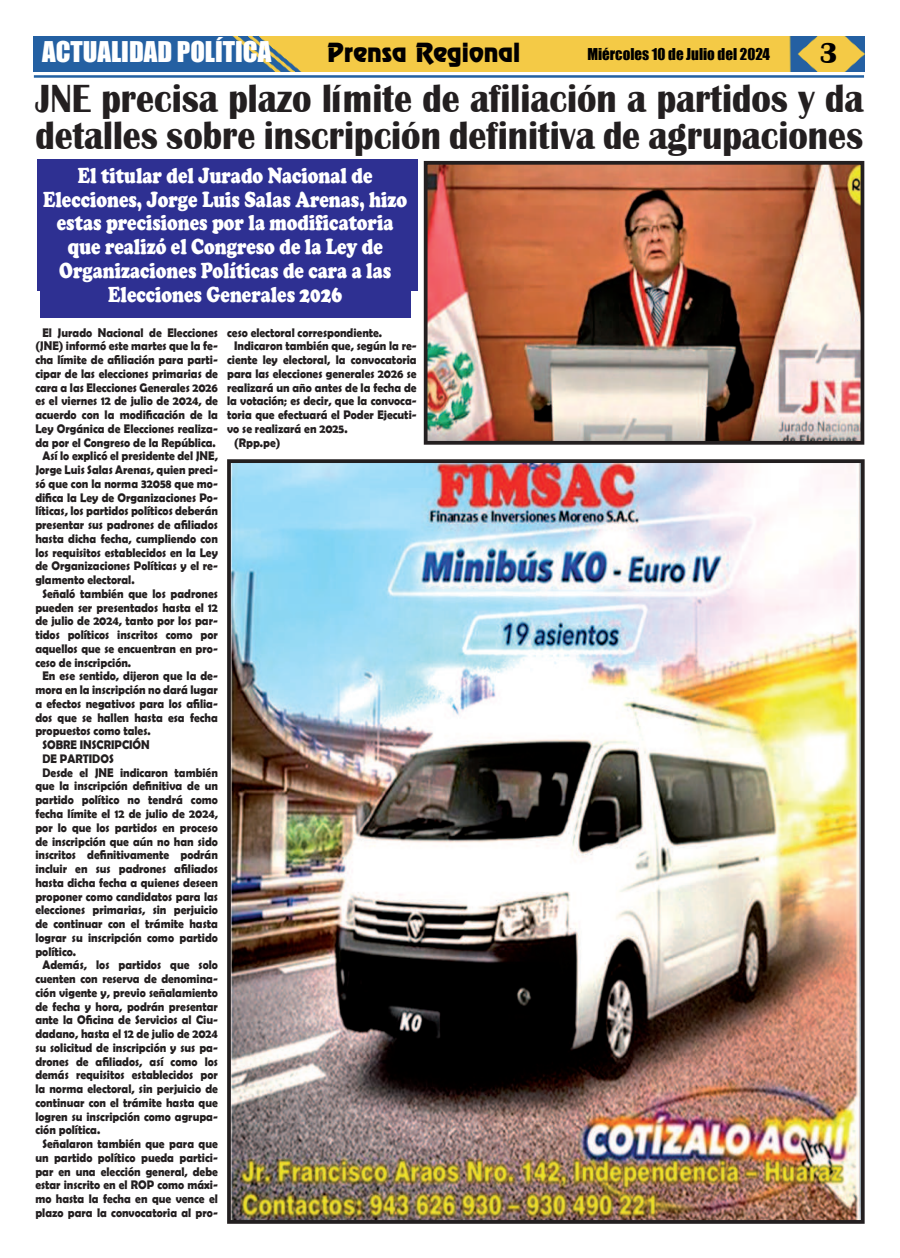
<style>
.page{position:relative;width:900px;height:1258px;background:#fff}
.page>*{position:absolute;margin:0;border:0;box-sizing:border-box;transform-origin:0 0}
.t1{font:700 40.38px/36.2px "Britannic";color:#231f20;scale:.89 1}
.t2{font:700 30px "Britannic";color:#020000}
.t3{font:26.25px "Impact";color:#fff}
.t4{font:23.75px "Renfrew Normal";color:#020000}
.t5{font:900 22.5px/23.8px "Cooper";color:#fff;text-align:center;scale:.79 1}
.t6{font:15px "Impact";color:#000}
.t7{font:700 12.5px "Berlin Sans FB Demi";color:#231f20;scale:.92 1}
</style>
<div class="page">
<hr style="left:34px;top:75px;width:830px;height:3px;background:#2361a2">
<img style="left:34px;top:36px;width:830px;height:36px">
<img style="left:232px;top:464px;width:628px;height:755px">
<div style="left:227px;top:459px;width:638px;height:765px;border:4px solid #231f20"></div>
<img style="left:429px;top:166px;width:430px;height:274px">
<div style="left:424px;top:161px;width:440px;height:284px;border:4px solid #231f20"></div>
<div style="left:37px;top:159px;width:380px;height:131px;background:#2e3092"></div>
<div style="left:40px;top:168px;width:370px;height:150px;background:#2e3092"></div>
<h3 class="t3" style="left:42px;top:38px;width:231px">ACTUALIDAD POLÍTICA</h3>
<h3 class="t4" style="left:327px;top:42px;width:194px">Prensa Regional</h3>
<p class="t6" style="left:587px;top:46px;width:184px">Miércoles 10 de Julio del 2024</p>
<h2 class="t2" style="left:820px;top:38px;width:20px">3</h2>
<h1 class="t1" style="left:35px;top:81px;width:932px">JNE precisa plazo límite de afiliación a partidos y da detalles sobre inscripción definitiva de agrupaciones</h1>
<h3 class="t5" style="left:43px;top:163px;width:462px">El titular del Jurado Nacional de Elecciones, Jorge Luis Salas Arenas, hizo estas precisiones por la modificatoria que realizó el Congreso de la Ley de Organizaciones Políticas de cara a las Elecciones Generales 2026</h3>
<p class="t7" style="left:42px;top:328px;width:192px">El Jurado Nacional de Elecciones</p>
<p class="t7" style="left:35px;top:341px;width:200px">(JNE) informó este martes que la fe-</p>
<p class="t7" style="left:35px;top:353px;width:200px">cha límite de a昀椀liación para parti-</p>
<p class="t7" style="left:35px;top:369px;width:200px">cipar de las elecciones primarias de</p>
<p class="t7" style="left:35px;top:383px;width:200px">cara a las Elecciones Generales 2026</p>
<p class="t7" style="left:35px;top:394px;width:200px">es el viernes 12 de julio de 2024, de</p>
<p class="t7" style="left:35px;top:408px;width:200px">acuerdo con la modi昀椀cación de la</p>
<p class="t7" style="left:35px;top:424px;width:200px">Ley Orgánica de Elecciones realiza-</p>
<p class="t7" style="left:35px;top:438px;width:198px">da por el Congreso de la República.</p>
<p class="t7" style="left:42px;top:451px;width:192px">Así lo explicó el presidente del JNE,</p>
<p class="t7" style="left:35px;top:465px;width:200px">Jorge Luis Salas Arenas, quien preci-</p>
<p class="t7" style="left:35px;top:479px;width:200px">só que con la norma 32058 que mo-</p>
<p class="t7" style="left:35px;top:490px;width:200px">di昀椀ca la Ley de Organizaciones Po-</p>
<p class="t7" style="left:35px;top:506px;width:200px">líticas, los partidos políticos deberán</p>
<p class="t7" style="left:35px;top:518px;width:200px">presentar sus padrones de a昀椀liados</p>
<p class="t7" style="left:35px;top:534px;width:200px">hasta dicha fecha, cumpliendo con</p>
<p class="t7" style="left:35px;top:548px;width:200px">los requisitos establecidos en la Ley</p>
<p class="t7" style="left:35px;top:561px;width:200px">de Organizaciones Políticas y el re-</p>
<p class="t7" style="left:35px;top:575px;width:109px">glamento electoral.</p>
<p class="t7" style="left:42px;top:589px;width:192px">Señaló también que los padrones</p>
<p class="t7" style="left:35px;top:603px;width:200px">pueden ser presentados hasta el 12</p>
<p class="t7" style="left:35px;top:614px;width:200px">de julio de 2024, tanto por los par-</p>
<p class="t7" style="left:35px;top:630px;width:200px">tidos políticos inscritos como por</p>
<p class="t7" style="left:35px;top:644px;width:200px">aquellos que se encuentran en pro-</p>
<p class="t7" style="left:35px;top:658px;width:106px">ceso de inscripción.</p>
<p class="t7" style="left:42px;top:669px;width:192px">En ese sentido, dijeron que la de-</p>
<p class="t7" style="left:35px;top:685px;width:200px">mora en la inscripción no dará lugar</p>
<p class="t7" style="left:35px;top:696px;width:200px">a efectos negativos para los a昀椀lia-</p>
<p class="t7" style="left:35px;top:713px;width:200px">dos que se hallen hasta esa fecha</p>
<p class="t7" style="left:35px;top:726px;width:127px">propuestos como tales.</p>
<p class="t7" style="left:42px;top:740px;width:118px">SOBRE INSCRIPCIÓN</p>
<p class="t7" style="left:42px;top:754px;width:79px">DE PARTIDOS</p>
<p class="t7" style="left:42px;top:768px;width:192px">Desde el JNE indicaron también</p>
<p class="t7" style="left:35px;top:779px;width:200px">que la inscripción de昀椀nitiva de un</p>
<p class="t7" style="left:35px;top:795px;width:200px">partido político no tendrá como</p>
<p class="t7" style="left:35px;top:806px;width:200px">fecha límite el 12 de julio de 2024,</p>
<p class="t7" style="left:35px;top:823px;width:200px">por lo que los partidos en proceso</p>
<p class="t7" style="left:35px;top:836px;width:200px">de inscripción que aún no han sido</p>
<p class="t7" style="left:35px;top:848px;width:200px">inscritos de昀椀nitivamente podrán</p>
<p class="t7" style="left:35px;top:861px;width:200px">incluir en sus padrones a昀椀liados</p>
<p class="t7" style="left:35px;top:878px;width:200px">hasta dicha fecha a quienes deseen</p>
<p class="t7" style="left:35px;top:891px;width:200px">proponer como candidatos para las</p>
<p class="t7" style="left:35px;top:903px;width:200px">elecciones primarias, sin perjuicio</p>
<p class="t7" style="left:35px;top:919px;width:200px">de continuar con el trámite hasta</p>
<p class="t7" style="left:35px;top:933px;width:200px">lograr su inscripción como partido</p>
<p class="t7" style="left:35px;top:946px;width:46px">político.</p>
<p class="t7" style="left:42px;top:960px;width:192px">Además, los partidos que solo</p>
<p class="t7" style="left:35px;top:974px;width:200px">cuenten con reserva de denomina-</p>
<p class="t7" style="left:35px;top:988px;width:200px">ción vigente y, previo señalamiento</p>
<p class="t7" style="left:35px;top:1001px;width:200px">de fecha y hora, podrán presentar</p>
<p class="t7" style="left:35px;top:1013px;width:200px">ante la O昀椀cina de Servicios al Ciu-</p>
<p class="t7" style="left:35px;top:1026px;width:200px">dadano, hasta el 12 de julio de 2024</p>
<p class="t7" style="left:35px;top:1043px;width:200px">su solicitud de inscripción y sus pa-</p>
<p class="t7" style="left:35px;top:1054px;width:200px">drones de a昀椀liados, así como los</p>
<p class="t7" style="left:35px;top:1070px;width:200px">demás requisitos establecidos por</p>
<p class="t7" style="left:35px;top:1081px;width:200px">la norma electoral, sin perjuicio de</p>
<p class="t7" style="left:35px;top:1098px;width:200px">continuar con el trámite hasta que</p>
<p class="t7" style="left:35px;top:1111px;width:200px">logren su inscripción como agrupa-</p>
<p class="t7" style="left:35px;top:1125px;width:72px">ción política.</p>
<p class="t7" style="left:42px;top:1139px;width:192px">Señalaron también que para que</p>
<p class="t7" style="left:35px;top:1153px;width:200px">un partido político pueda partici-</p>
<p class="t7" style="left:35px;top:1166px;width:200px">par en una elección general, debe</p>
<p class="t7" style="left:35px;top:1180px;width:200px">estar inscrito en el ROP como máxi-</p>
<p class="t7" style="left:35px;top:1194px;width:200px">mo hasta la fecha en que vence el</p>
<p class="t7" style="left:35px;top:1208px;width:200px">plazo para la convocatoria al pro-</p>
<p class="t7" style="left:227px;top:328px;width:170px">ceso electoral correspondiente.</p>
<p class="t7" style="left:234px;top:341px;width:200px">Indicaron también que, según la re-</p>
<p class="t7" style="left:227px;top:355px;width:208px">ciente ley electoral, la convocatoria</p>
<p class="t7" style="left:227px;top:369px;width:208px">para las elecciones generales 2026 se</p>
<p class="t7" style="left:227px;top:383px;width:208px">realizará un año antes de la fecha de</p>
<p class="t7" style="left:227px;top:396px;width:208px">la votación; es decir, que la convoca-</p>
<p class="t7" style="left:227px;top:408px;width:208px">toria que efectuará el Poder Ejecuti-</p>
<p class="t7" style="left:227px;top:424px;width:132px">vo se realizará en 2025.</p>
<p class="t7" style="left:234px;top:438px;width:52px">(Rpp.pe)</p>
</div>
